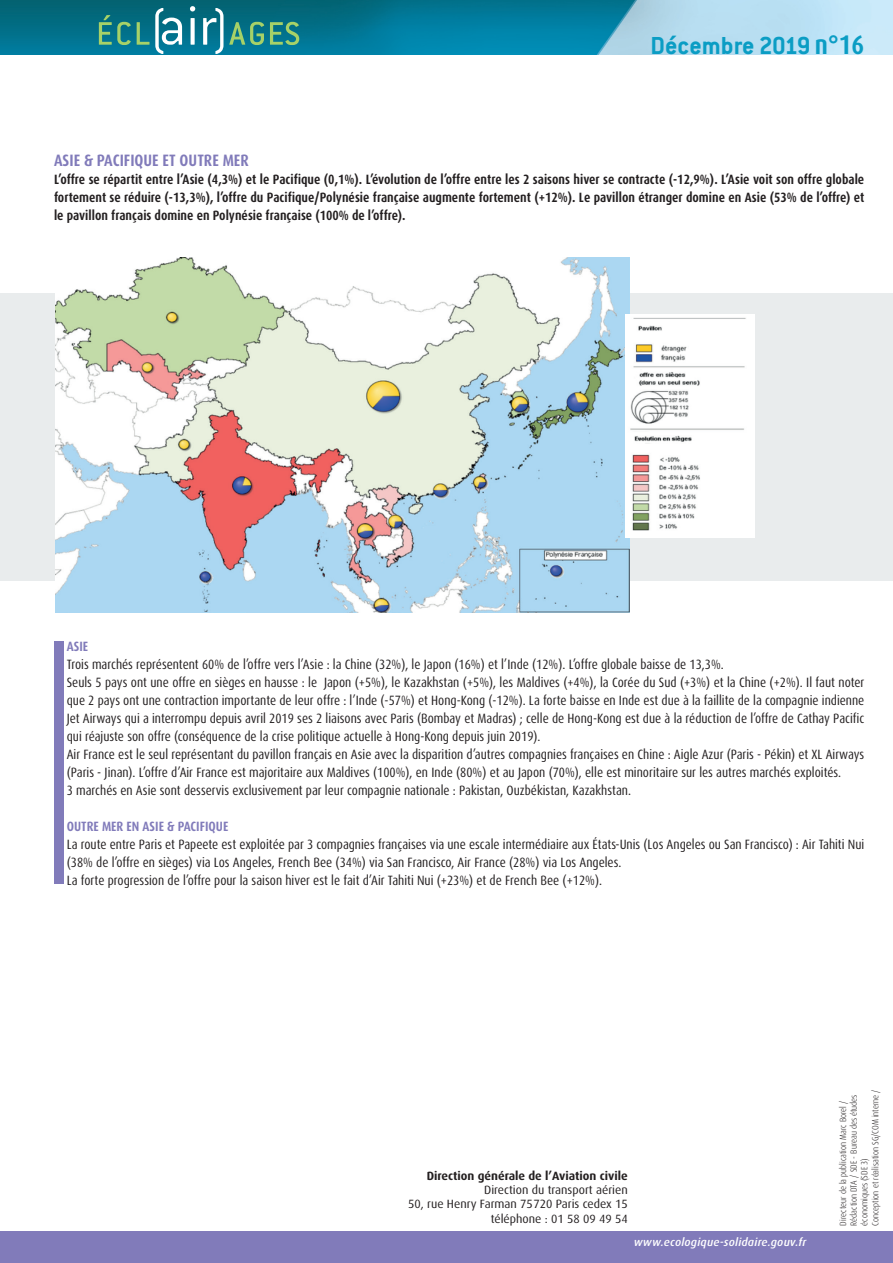
<style>
.page{position:relative;width:893px;height:1263px;background:#fff}
.page>*{position:absolute;margin:0;border:0;box-sizing:border-box;transform-origin:0 0}
.t1{font:700 27px "Conduit ITC";color:#0b9dc4}
.t2{font:700 condensed 16.5px "Dax OT";color:#817bba}
.t3{font:condensed 13.5px/18px "Dax OT";color:#231f20}
.t4{font:700 condensed 13.5px/18px "Dax OT";color:#231f20;text-align:justify}
.t5{font:700 condensed 13.5px "Dax OT";color:#817bba}
.t6{font:12px/14.4px "Dax OT";color:#231f20;text-align:right}
.t7{font:700 12px "Dax OT";color:#231f20}
.t8{font:italic 500 11.25px "Dax OT";letter-spacing:.02em;color:#fff}
.t9{font:300 condensed 9px/10.8px "Dax OT";color:#231f20}
.s1{font-family:"Dax OT";font-stretch:condensed}
</style>
<div class="page">
<img style="left:0;top:0;width:893px;height:54px">
<svg style="left:99px;top:15px;width:32px;height:30px"></svg>
<svg style="left:137px;top:22px;width:12px;height:23px"></svg>
<svg style="left:155px;top:8px;width:27px;height:46px"></svg>
<svg style="left:190px;top:6px;width:5px;height:39px"></svg>
<svg style="left:203px;top:8px;width:20px;height:46px"></svg>
<svg style="left:229px;top:22px;width:35px;height:23px"></svg>
<svg style="left:270px;top:22px;width:29px;height:23px"></svg>
<div style="left:0;top:1232px;width:893px;height:31px;background:#817bba"></div>
<div style="left:0;top:293px;width:893px;height:287px;background:#e9eced"></div>
<img style="left:55px;top:258px;width:574px;height:354px">
<img style="left:625px;top:315px;width:129px;height:223px">
<div style="left:54px;top:641px;width:9px;height:243px;background:#817bba"></div>
<h1 class="t1" style="left:651px;top:30px;width:215px">Décembre 2019 <span class="s1">n°16</span></h1>
<p class="t2" style="left:54px;top:149px;width:196px">ASIE &amp; PACIFIQUE ET OUTRE MER</p>
<p class="t4" style="left:54px;top:170px;width:812px">L’offre se répartit entre l’Asie (4,3%) et le Pacifique (0,1%). L’évolution de l’offre entre les 2 saisons hiver se contracte (-12,9%). L’Asie voit son offre globale fortement se réduire (-13,3%), l’offre du Pacifique/Polynésie française augmente fortement (+12%). Le pavillon étranger domine en Asie (53% de l’offre) et le pavillon français domine en Polynésie française (100% de l’offre).</p>
<p class="t5" style="left:67px;top:638px;width:23px">ASIE</p>
<p class="t3" style="left:67px;top:656px;width:799px">Trois marchés représentent 60% de l’offre vers l’Asie : la Chine (32%), le Japon (16%) et l’Inde (12%). L’offre globale baisse de 13,3%.<br>Seuls 5 pays ont une offre en sièges en hausse : le Japon (+5%), le Kazakhstan (+5%), les Maldives (+4%), la Corée du Sud (+3%) et la Chine (+2%). Il faut noter que 2 pays ont une contraction importante de leur offre : l’Inde (-57%) et Hong-Kong (-12%). La forte baisse en Inde est due à la faillite de la compagnie indienne Jet Airways qui a interrompu depuis avril 2019 ses 2 liaisons avec Paris (Bombay et Madras) ; celle de Hong-Kong est due à la réduction de l’offre de Cathay Pacific qui réajuste son offre (conséquence de la crise politique actuelle à Hong-Kong depuis juin 2019).<br>Air France est le seul représentant du pavillon français en Asie avec la disparition d’autres compagnies françaises en Chine : Aigle Azur (Paris - Pékin) et XL Airways (Paris - Jinan). L’offre d’Air France est majoritaire aux Maldives (100%), en Inde (80%) et au Japon (70%), elle est minoritaire sur les autres marchés exploités.<br>3 marchés en Asie sont desservis exclusivement par leur compagnie nationale : Pakistan, Ouzbékistan, Kazakhstan.</p>
<p class="t5" style="left:67px;top:818px;width:163px">OUTRE MER EN ASIE &amp; PACIFIQUE</p>
<p class="t3" style="left:67px;top:836px;width:799px">La route entre Paris et Papeete est exploitée par 3 compagnies françaises via une escale intermédiaire aux États-Unis (Los Angeles ou San Francisco) : Air Tahiti Nui (38% de l’offre en sièges) via Los Angeles, French Bee (34%) via San Francisco, Air France (28%) via Los Angeles.<br>La forte progression de l’offre pour la saison hiver est le fait d’Air Tahiti Nui (+23%) et de French Bee (+12%).</p>
<p class="t7" style="left:427px;top:1169px;width:203px">Direction générale de l’Aviation civile</p>
<p class="t6" style="left:408px;top:1183px;width:221px">Direction du transport aérien<br>50, rue Henry Farman 75720 Paris cedex 15 téléphone : 01 58 09 49 54</p>
<p class="t8" style="left:634px;top:1236px;width:174px">www.ecologique-solidaire.gouv.fr</p>
<p class="t9" style="left:838px;top:1225px;width:138px;rotate:-90deg">Directeur de la publication Marc Borel / Rédaction DTA / SDE - Bureau des études économiques (SDE 3)<br>Conception et réalisation SG/COM interne /</p>
</div>
